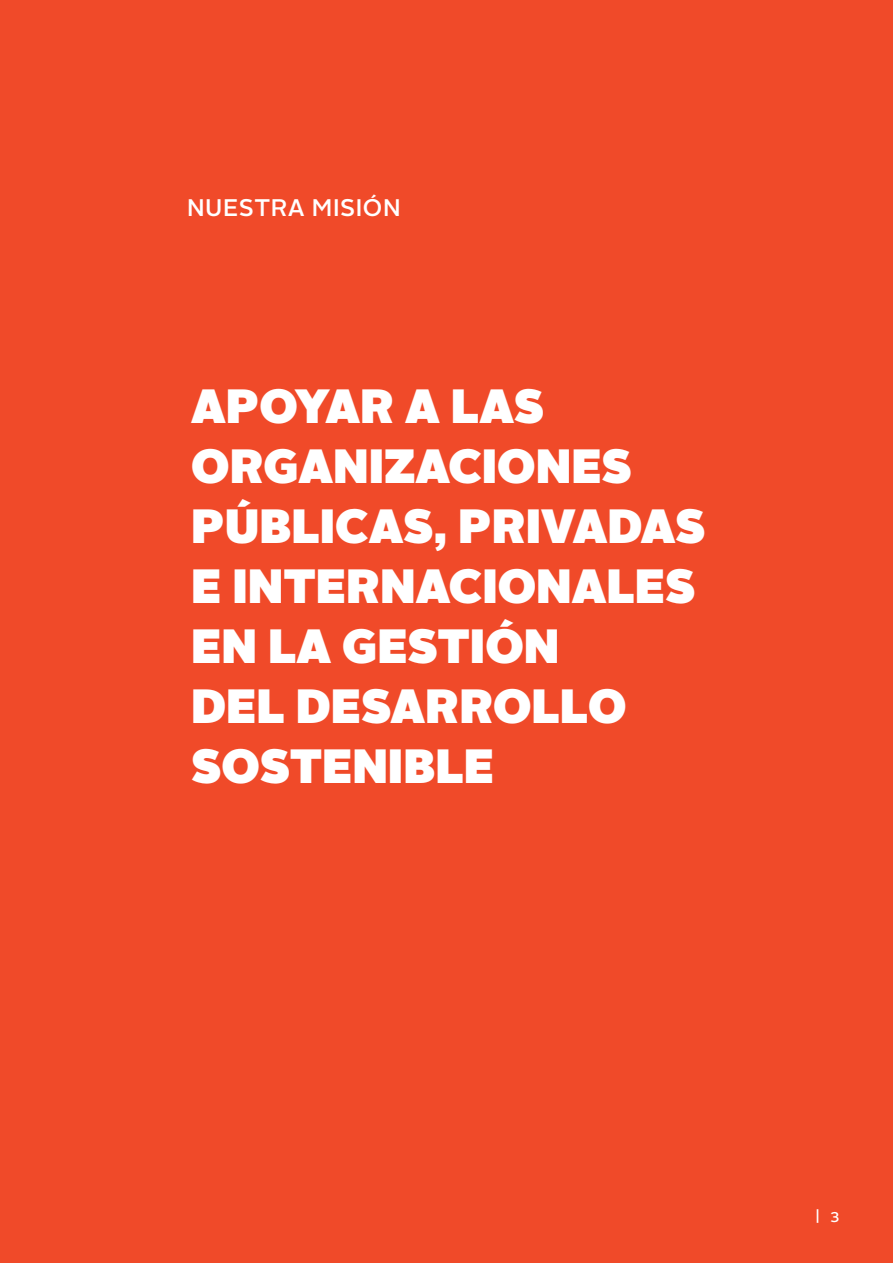
<style>
.page{position:relative;width:893px;height:1263px;background:#f04a29}
.page>*{position:absolute;margin:0;border:0;box-sizing:border-box;transform-origin:0 0}
.t1{font:900 48px/60px "Alright Sans";color:#fff}
.t2{font:500 24px "Alright Sans";letter-spacing:.025em;color:#fff}
.t3{font:500 14.25px "Alright Sans";color:#fff}
</style>
<div class="page">
<p class="t2" style="left:187px;top:191px;width:215px">NUESTRA MISIÓN</p>
<p class="t1" style="left:191px;top:376px;width:516px">APOYAR A LAS<br>ORGANIZACIONES<br>PÚBLICAS, PRIVADAS<br>E INTERNACIONALES<br>EN LA GESTIÓN<br>DEL DESARROLLO<br>SOSTENIBLE</p>
<p class="t3" style="left:815px;top:1205px;width:25px">| 3</p>
</div>
